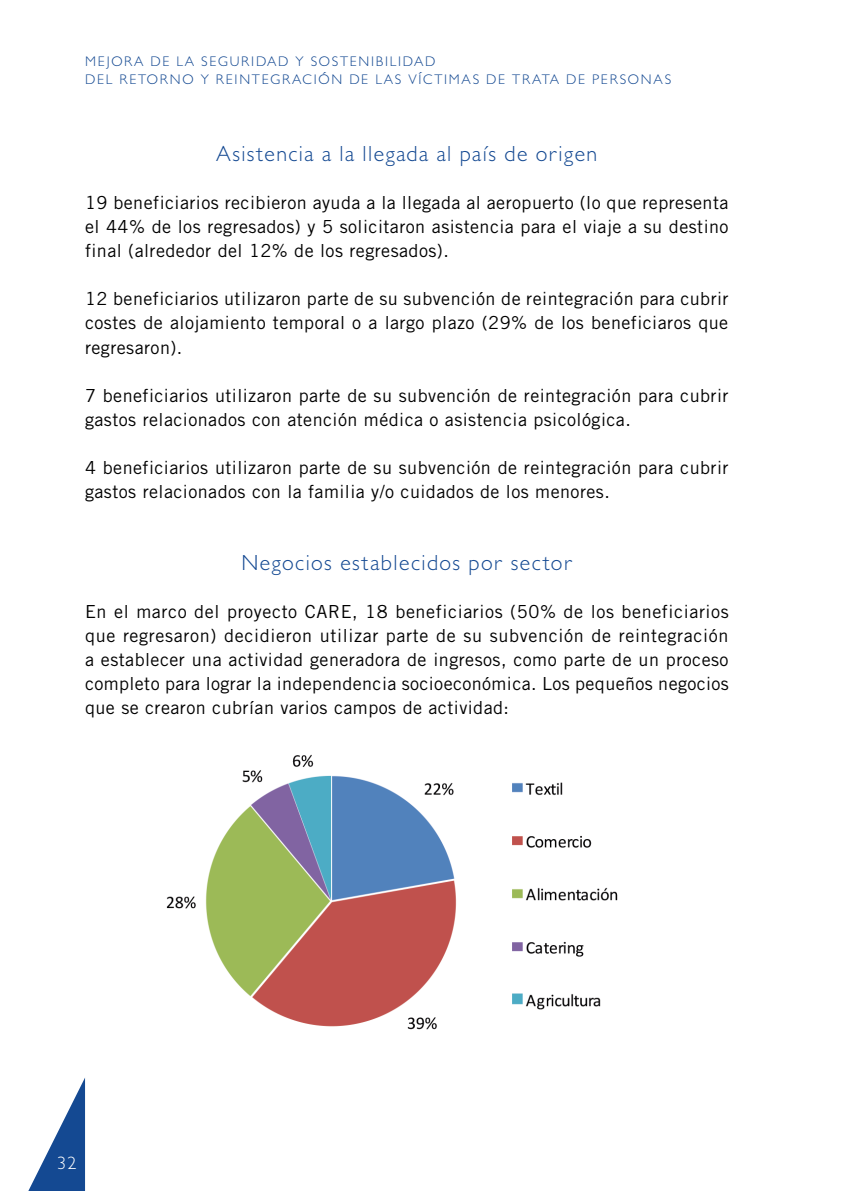
<style>
.page{position:relative;width:842px;height:1191px;background:#fff}
.page>*{position:absolute;margin:0;border:0;box-sizing:border-box;transform-origin:0 0}
.t1{font:300 22px "Gill Sans MT Pro";letter-spacing:.065em;color:#144992}
.t2{font:18px/24px "Trade Gothic";letter-spacing:.025em;color:#000;text-align:justify}
.t3{font:300 18px "Gill Sans MT Pro";color:#fff}
.t4{font:300 14px/18px "Gill Sans MT Pro";letter-spacing:.125em;color:#144992}
</style>
<div class="page">
<img style="left:166px;top:754px;width:452px;height:276px">
<svg style="left:28px;top:1078px;width:57px;height:113px"></svg>
<p class="t4" style="left:85px;top:52px;width:587px">MEJORA DE LA SEGURIDAD Y SOSTENIBILIDAD<br>DEL RETORNO Y REINTEGRACIÓN DE LAS VÍCTIMAS DE TRATA DE PERSONAS</p>
<p class="t1" style="left:216px;top:141px;width:383px">Asistencia a la llegada al país de origen</p>
<p class="t2" style="left:85px;top:191px;width:645px">19 beneficiarios recibieron ayuda a la llegada al aeropuerto (lo que representa el 44% de los regresados) y 5 solicitaron asistencia para el viaje a su destino final (alrededor del 12% de los regresados).</p>
<p class="t2" style="left:85px;top:287px;width:645px">12 beneficiarios utilizaron parte de su subvención de reintegración para cubrir costes de alojamiento temporal o a largo plazo (29% de los beneficiaros que regresaron).</p>
<p class="t2" style="left:85px;top:383px;width:645px">7 beneficiarios utilizaron parte de su subvención de reintegración para cubrir gastos relacionados con atención médica o asistencia psicológica.</p>
<p class="t2" style="left:85px;top:455px;width:645px">4 beneficiarios utilizaron parte de su subvención de reintegración para cubrir gastos relacionados con la familia y/o cuidados de los menores.</p>
<p class="t1" style="left:241px;top:549px;width:332px">Negocios establecidos por sector</p>
<p class="t2" style="left:85px;top:599px;width:645px">En el marco del proyecto CARE, 18 beneficiarios (50% de los beneficiarios que regresaron) decidieron utilizar parte de su subvención de reintegración a establecer una actividad generadora de ingresos, como parte de un proceso completo para lograr la independencia socioeconómica. Los pequeños negocios que se crearon cubrían varios campos de actividad:</p>
<p class="t3" style="left:58px;top:1151px;width:20px">32</p>
</div>
